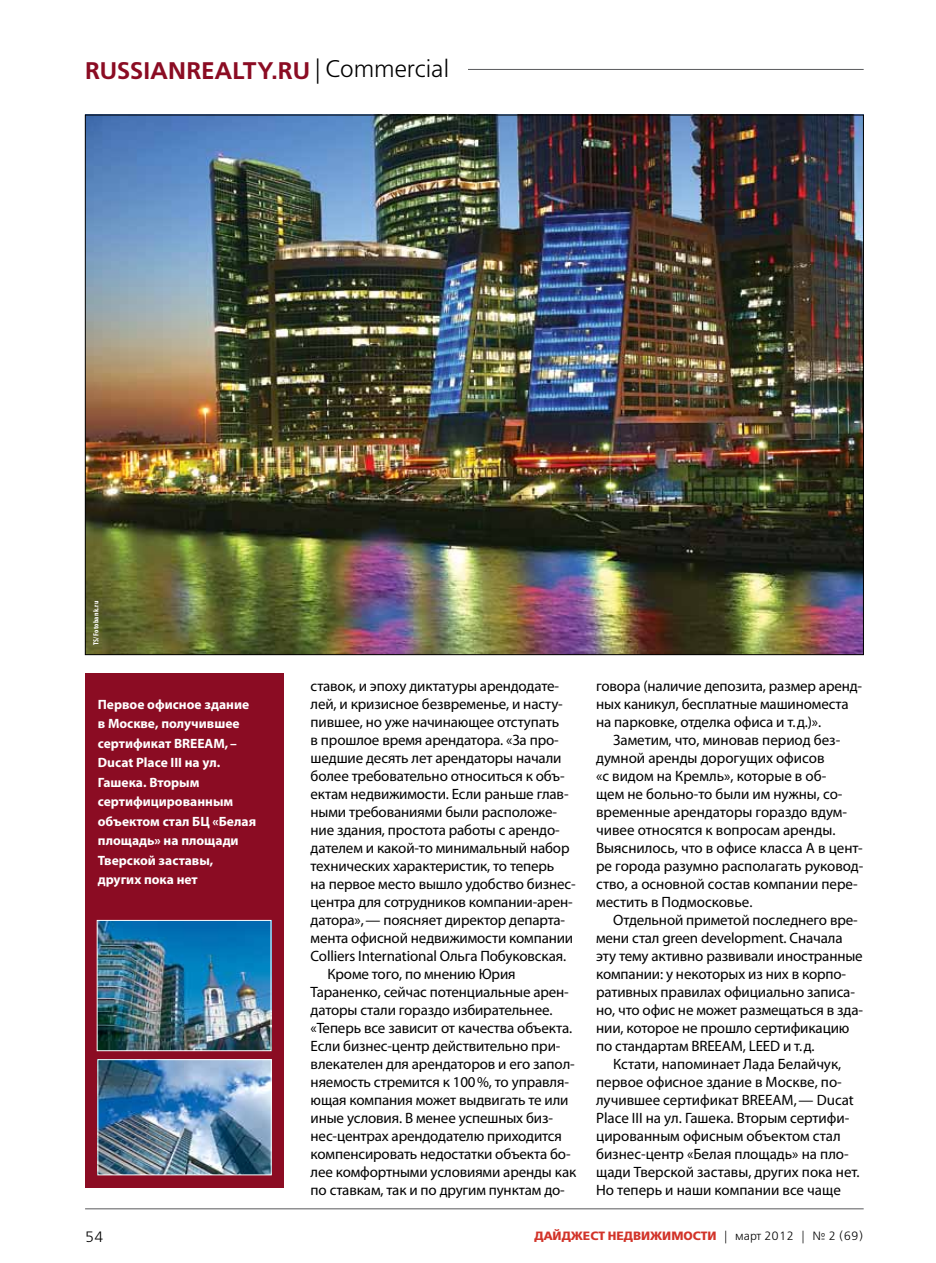
<style>
.page{position:relative;width:936px;height:1263px;background:#fff}
.page>*{position:absolute;margin:0;border:0;box-sizing:border-box;transform-origin:0 0}
.t1{font:24px "Free Set Demi C";color:#8b0c23}
.t2{font:15px/18px "Myriad Pro";letter-spacing:-.01em;color:#000}
.t3{font:15px "Free Set Light C";color:#000}
.t4{font:700 13.5px/19.5px "Myriad Pro";color:#fff}
.t5{font:12px "Free Set Bold C";color:#d2342a}
.t6{font:700 condensed 7.5px "Myriad Pro";letter-spacing:.04em;color:#fff}
.s1{font-family:"Free Set Light C";color:#000}
</style>
<div class="page">
<hr style="left:85px;top:1208px;width:778px;height:1px;background:#58595b">
<div style="left:85px;top:673px;width:199px;height:515px;background:#8b0c23"></div>
<img style="left:87px;top:117px;width:774px;height:536px">
<hr style="left:468px;top:69px;width:395px;height:1px;background:#58595b">
<img style="left:100px;top:1061px;width:169px;height:112px">
<div style="left:98px;top:1059px;width:173px;height:116px;border:1px solid #fff"></div>
<img style="left:99px;top:922px;width:170px;height:127px">
<div style="left:97px;top:920px;width:174px;height:131px;border:1px solid #fff"></div>
<h1 class="t1" style="left:85px;top:57px;width:365px">RUSSIANREALTY.RU <span class="s1">| Commercial</span></h1>
<p class="t6" style="left:91px;top:645px;width:46px;rotate:-90deg">TS/Fotobank.ru</p>
<p class="t4" style="left:98px;top:694px;width:160px">Первое офисное здание в Москве, получившее сертификат BREEAM,–<br>Ducat Place III на ул.<br>Гашека. Вторым сертифицированным объектом стал БЦ «Белая площадь» на площади<br>Тверской заставы, других пока нет</p>
<p class="t3" style="left:85px;top:1229px;width:20px">54</p>
<p class="t2" style="left:310px;top:677px;width:250px">ставок, и эпоху диктатуры арендодате-</p>
<p class="t2" style="left:310px;top:695px;width:254px">лей, и кризисное безвременье, и насту-</p>
<p class="t2" style="left:310px;top:713px;width:250px">пившее, но уже начинающее отступать</p>
<p class="t2" style="left:310px;top:731px;width:250px">в прошлое время арендатора. «За про-</p>
<p class="t2" style="left:310px;top:749px;width:252px">шедшие десять лет арендаторы начали</p>
<p class="t2" style="left:310px;top:767px;width:256px">более требовательно относиться к объ-</p>
<p class="t2" style="left:310px;top:785px;width:259px">ектам недвижимости. Если раньше глав-</p>
<p class="t2" style="left:310px;top:803px;width:248px">ными требованиями были расположе-</p>
<p class="t2" style="left:310px;top:821px;width:251px">ние здания, простота работы с арендо-</p>
<p class="t2" style="left:310px;top:839px;width:260px">дателем и какой-то минимальный набор</p>
<p class="t2" style="left:310px;top:857px;width:245px">технических характеристик, то теперь</p>
<p class="t2" style="left:310px;top:875px;width:267px">на первое место вышло удобство бизнес-</p>
<p class="t2" style="left:310px;top:893px;width:263px">центра для сотрудников компании-арен-</p>
<p class="t2" style="left:310px;top:911px;width:256px">датора»,— поясняет директор департа-</p>
<p class="t2" style="left:310px;top:929px;width:264px">мента офисной недвижимости компании</p>
<p class="t2" style="left:310px;top:947px;width:257px">Colliers International Ольга Побуковская.</p>
<p class="t2" style="left:327px;top:965px;width:189px">Кроме того, по мнению Юрия</p>
<p class="t2" style="left:310px;top:983px;width:260px">Тараненко, сейчас потенциальные арен-</p>
<p class="t2" style="left:310px;top:1001px;width:243px">даторы стали гораздо избирательнее.</p>
<p class="t2" style="left:310px;top:1019px;width:263px">«Теперь все зависит от качества объекта.</p>
<p class="t2" style="left:310px;top:1037px;width:251px">Если бизнес-центр действительно при-</p>
<p class="t2" style="left:310px;top:1055px;width:266px">влекателен для арендаторов и его запол-</p>
<p class="t2" style="left:310px;top:1073px;width:260px">няемость стремится к 100%, то управля-</p>
<p class="t2" style="left:310px;top:1091px;width:259px">ющая компания может выдвигать те или</p>
<p class="t2" style="left:310px;top:1109px;width:244px">иные условия. В менее успешных биз-</p>
<p class="t2" style="left:310px;top:1127px;width:253px">нес-центрах арендодателю приходится</p>
<p class="t2" style="left:310px;top:1145px;width:261px">компенсировать недостатки объекта бо-</p>
<p class="t2" style="left:310px;top:1163px;width:267px">лее комфортными условиями аренды как</p>
<p class="t2" style="left:310px;top:1181px;width:256px">по ставкам, так и по другим пунктам до-</p>
<p class="t2" style="left:596px;top:677px;width:267px">говора (наличие депозита, размер аренд&shy;ных каникул, бесплатные машиноместа на парковке, отделка офиса и т.д.)».</p>
<p class="t2" style="left:596px;top:731px;width:269px;text-indent:17px">Заметим, что, миновав период без&shy;думной аренды дорогущих офисов<br>«с видом на Кремль», которые в об-<br>щем не больно-то были им нужны, со&shy;временные арендаторы гораздо вдум&shy;чивее относятся к вопросам аренды.<br>Выяснилось, что в офисе класса А в цент&shy;ре города разумно располагать руковод&shy;ство, а основной состав компании пере&shy;местить в Подмосковье.</p>
<p class="t2" style="left:596px;top:911px;width:268px;text-indent:17px">Отдельной приметой последнего вре&shy;мени стал green development. Сначала эту тему активно развивали иностранные компании: у некоторых из них в корпо&shy;ративных правилах официально записа&shy;но, что офис не может размещаться в зда&shy;нии, которое не прошло сертификацию по стандартам BREEAM, LEED и т.д.</p>
<p class="t2" style="left:596px;top:1055px;width:265px;text-indent:17px">Кстати, напоминает Лада Белайчук, первое офисное здание в Москве, по&shy;лучившее сертификат BREEAM,— Ducat Place III на ул. Гашека. Вторым сертифи&shy;цированным офисным объектом стал бизнес-центр «Белая площадь» на пло&shy;щади Тверской заставы, других пока нет.<br>Но теперь и наши компании все чаще</p>
<p class="t5" style="left:534px;top:1229px;width:330px">ДАЙДЖЕСТ НЕДВИЖИМОСТИ <span class="s1">| март 2012 | № 2 (69)</span></p>
</div>
